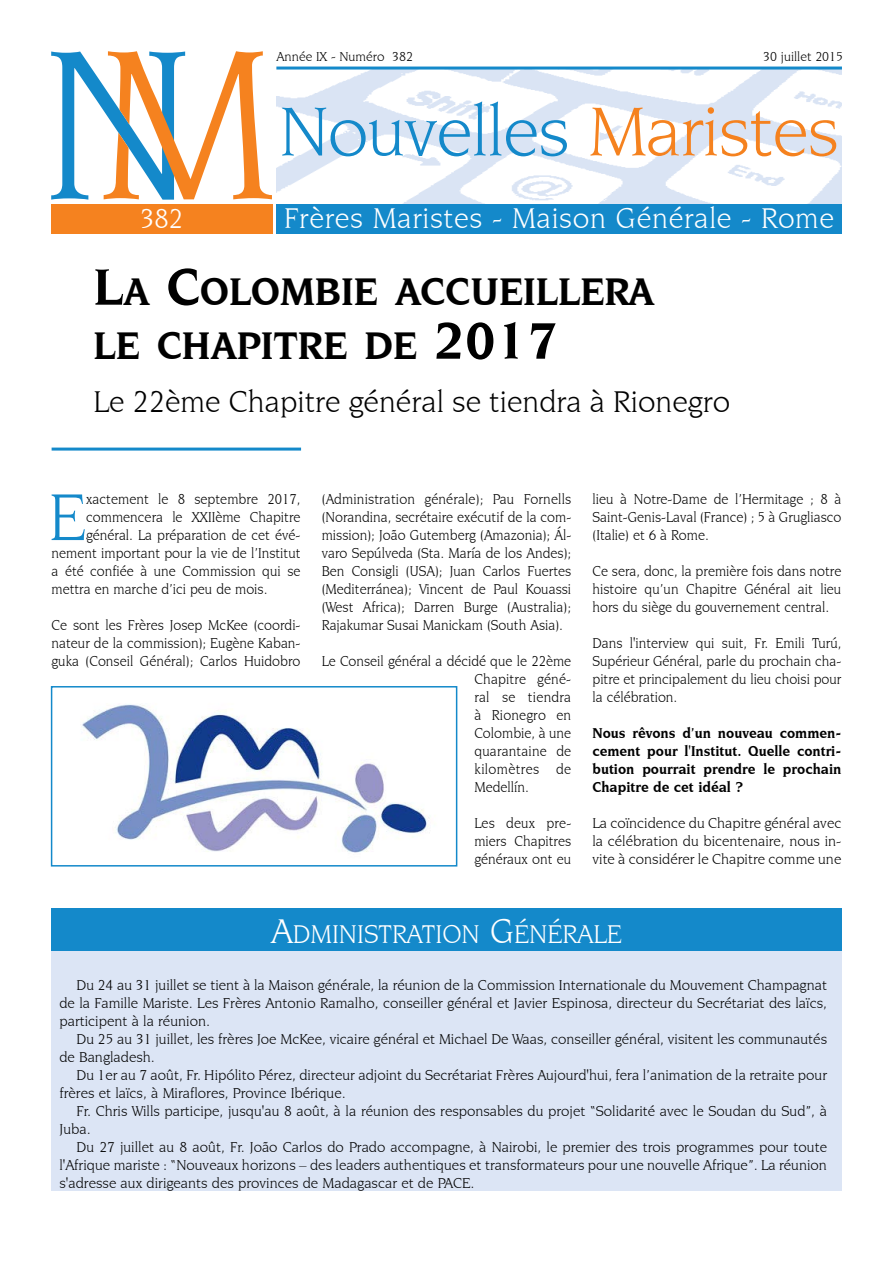
<style>
.page{position:relative;width:893px;height:1263px;background:#fff}
.page>*{position:absolute;margin:0;border:0;box-sizing:border-box;transform-origin:0 0}
.t1{font:73.5px "Novarese IT Cby BT";letter-spacing:-.015em;color:#1489ca}
.t2{font:70.2px "Novarese IT Cby BT";color:#1489ca;scale:.95 1}
.t3{font:700 40.5px/54px "Novarese IT Cby BT";color:#000}
.t4{font:31.5px "Novarese IT Cby BT";color:#000}
.t5{font:30px "Novarese IT Cby BT";letter-spacing:.02em;color:#fff}
.t6{font:28.5px "Novarese IT Cby BT";color:#fff}
.t7{font:27px "Novarese IT Cby BT";color:#fff}
.t8{font:15px/18px "Novarese IT Cby BT";color:#000;text-align:justify;scale:.95 1}
.t9{font:15px/18px "Novarese IT Cby BT";color:#000;text-align:justify}
.t10{font:700 15px/18px "Novarese IT Cby BT";color:#000;text-align:justify;scale:.95 1}
.t11{font:13.5px "Novarese IT Cby BT";color:#000}
.s1{color:#f5821f}
.s2{font-size:54px}
.s3{font-size:36px}
</style>
<div class="page">
<img style="left:276px;top:70px;width:566px;height:134px">
<hr style="left:276px;top:67px;width:566px;height:3px;background:#1489ca">
<div style="left:276px;top:204px;width:566px;height:30px;background:#1489ca"></div>
<svg style="left:51px;top:51px;width:221px;height:149px"></svg>
<div style="left:51px;top:951px;width:791px;height:240px;background:#dce5f5"></div>
<div style="left:51px;top:204px;width:221px;height:30px;background:#f5821f"></div>
<hr style="left:52px;top:448px;width:249px;height:3px;background:#1489ca">
<div style="left:51px;top:908px;width:791px;height:43px;background:#1489ca"></div>
<img style="left:82px;top:704px;width:348px;height:149px">
<div style="left:51px;top:686px;width:406px;height:180px;border:2px solid #1489ca"></div>
<p class="t11" style="left:276px;top:49px;width:138px">Année IX - Numéro 382</p>
<p class="t11" style="left:763px;top:49px;width:81px">30 juillet 2015</p>
<h1 class="t1" style="left:279px;top:88px;width:561px">Nouvelles <span class="s1">Maristes</span></h1>
<h3 class="t5" style="left:284px;top:201px;width:552px">Frères Maristes - Maison Générale - Rome</h3>
<h3 class="t6" style="left:140px;top:202px;width:45px">382</h3>
<h3 class="t3" style="left:94px;top:263px;width:562px"><span class="s2">L</span>A <span class="s2">C</span>OLOMBIE ACCUEILLERA<br>LE CHAPITRE DE <span class="s2">2017</span></h3>
<h3 class="t4" style="left:94px;top:383px;width:638px">Le 22ème Chapitre général se tiendra à Rionegro</h3>
<h2 class="t2" style="left:49px;top:475px;width:41px">E</h2>
<p class="t8" style="left:86px;top:490px;width:227px">xactement le 8 septembre 2017,</p>
<p class="t8" style="left:86px;top:508px;width:227px">commencera le XXIIème Chapitre</p>
<p class="t8" style="left:86px;top:526px;width:227px">général. La préparation de cet évé-</p>
<p class="t8" style="left:52px;top:544px;width:263px">nement important pour la vie de l’Institut</p>
<p class="t8" style="left:52px;top:562px;width:263px">a été confiée à une Commission qui se</p>
<p class="t8" style="left:52px;top:580px;width:229px">mettra en marche d’ici peu de mois.</p>
<p class="t8" style="left:52px;top:616px;width:263px">Ce sont les Frères Josep McKee (coordi&shy;nateur de la commission); Eugène Kaban&shy;guka (Conseil Général); Carlos Huidobro</p>
<p class="t8" style="left:322px;top:490px;width:264px">(Administration générale); Pau Fornells (Norandina, secrétaire exécutif de la com&shy;mission); João Gutemberg (Amazonia); Ál&shy;varo Sepúlveda (Sta. María de los Andes); Ben Consigli (USA); Juan Carlos Fuertes (Mediterránea); Vincent de Paul Kouassi (West Africa); Darren Burge (Australia); Rajakumar Susai Manickam (South Asia).</p>
<p class="t8" style="left:474px;top:652px;width:103px;text-indent:-153px">Le Conseil général a décidé que le 22ème Chapitre géné&shy;ral se tiendra à Rionegro en Colombie, à une quarantaine de kilomètres de Medellín.</p>
<p class="t8" style="left:474px;top:814px;width:103px">Les deux pre&shy;miers Chapitres généraux ont eu</p>
<p class="t8" style="left:592px;top:490px;width:263px">lieu à Notre-Dame de l’Hermitage ; 8 à Saint-Genis-Laval (France) ; 5 à Grugliasco (Italie) et 6 à Rome.</p>
<p class="t8" style="left:592px;top:562px;width:263px">Ce sera, donc, la première fois dans notre histoire qu’un Chapitre Général ait lieu hors du siège du gouvernement central.</p>
<p class="t8" style="left:592px;top:634px;width:263px">Dans l'interview qui suit, Fr. Emili Turú, Supérieur Général, parle du prochain cha&shy;pitre et principalement du lieu choisi pour la célébration.</p>
<p class="t10" style="left:592px;top:724px;width:263px">Nous rêvons d’un nouveau commen&shy;cement pour l'Institut. Quelle contri&shy;bution pourrait prendre le prochain Chapitre de cet idéal ?</p>
<p class="t9" style="left:592px;top:814px;width:250px">La coïncidence du Chapitre général avec la célébration du bicentenaire, nous in&shy;vite à considérer le Chapitre comme une</p>
<h3 class="t7" style="left:271px;top:918px;width:352px"><span class="s3">A</span>DMINISTRATION <span class="s3">G</span>ÉNÉRALE</h3>
<p class="t9" style="left:60px;top:976px;width:769px;text-indent:17px">Du 24 au 31 juillet se tient à la Maison générale, la réunion de la Commission Internationale du Mouvement Champagnat de la Famille Mariste. Les Frères Antonio Ramalho, conseiller général et Javier Espinosa, directeur du Secrétariat des laïcs, participent à la réunion.</p>
<p class="t9" style="left:60px;top:1030px;width:769px;text-indent:17px">Du 25 au 31 juillet, les frères Joe McKee, vicaire général et Michael De Waas, conseiller général, visitent les communautés de Bangladesh.</p>
<p class="t9" style="left:60px;top:1066px;width:769px;text-indent:17px">Du 1er au 7 août, Fr. Hipólito Pérez, directeur adjoint du Secrétariat Frères Aujourd'hui, fera l’animation de la retraite pour frères et laïcs, à Miraflores, Province Ibérique.</p>
<p class="t9" style="left:60px;top:1102px;width:769px;text-indent:17px">Fr. Chris Wills participe, jusqu'au 8 août, à la réunion des responsables du projet “Solidarité avec le Soudan du Sud”, à<br>Juba.</p>
<p class="t9" style="left:60px;top:1138px;width:769px;text-indent:17px">Du 27 juillet au 8 août, Fr. João Carlos do Prado accompagne, à Nairobi, le premier des trois programmes pour toute l'Afrique mariste : “Nouveaux horizons – des leaders authentiques et transformateurs pour une nouvelle Afrique”. La réunion s'adresse aux dirigeants des provinces de Madagascar et de PACE.</p>
</div>
